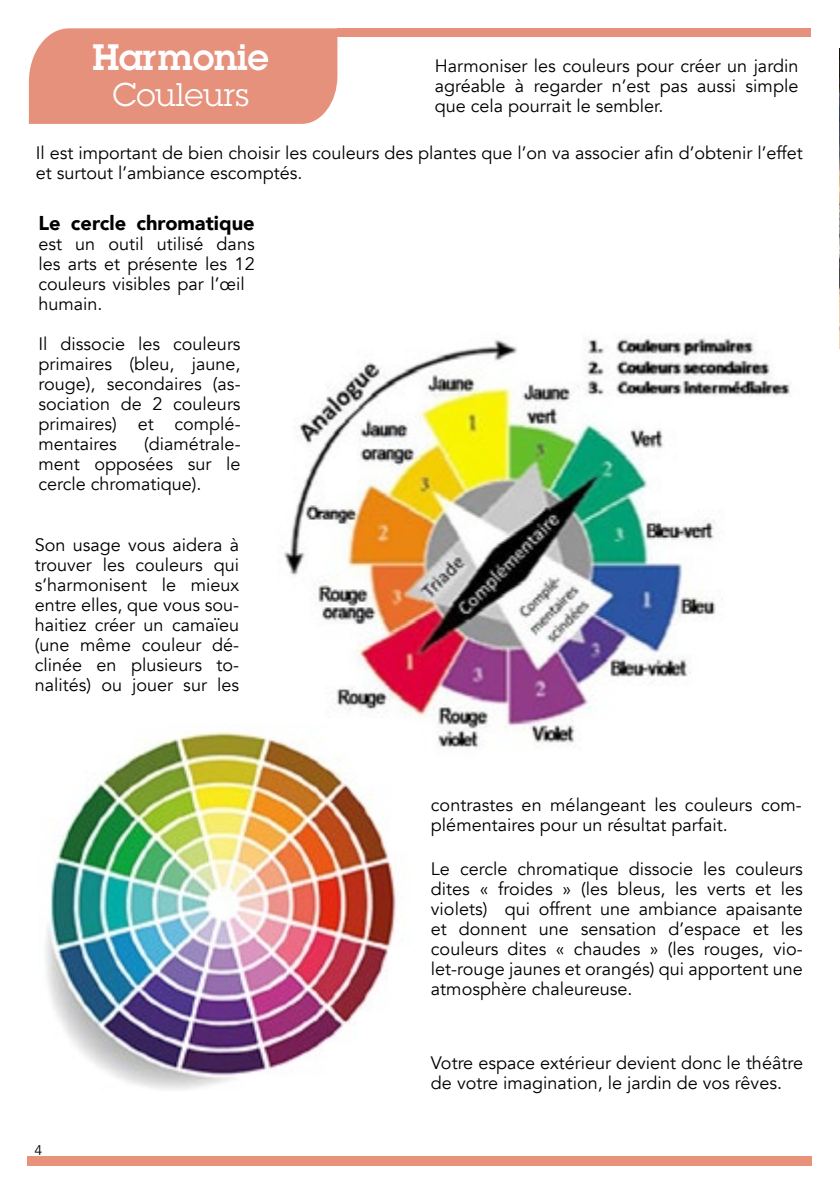
<style>
.page{position:relative;width:840px;height:1191px;background:#fff}
.page>*{position:absolute;margin:0;border:0;box-sizing:border-box;transform-origin:0 0}
.t1{font:600 36px "Lubalin Graph Std";color:#fffdfe}
.t2{font:32px "Lubalin Graph Std";color:#fdfefd}
.t3{font:900 20px "Avenir";color:#000}
.t4{font:18px/20px "Avenir";color:#000;text-align:justify}
.t5{font:14px "Avenir";color:#000}
</style>
<div class="page">
<img style="left:839px;top:48px;width:1px;height:300px">
<div style="left:29px;top:28px;width:308px;height:96px;background:#e5917c"></div>
<img style="left:284px;top:338px;width:506px;height:410px">
<div style="left:337px;top:28px;width:473px;height:9px;background:#e5917c"></div>
<div style="left:27px;top:1156px;width:783px;height:9px;background:#e8927c"></div>
<img style="left:45px;top:723px;width:365px;height:367px">
<p class="t1" style="left:92px;top:34px;width:178px">Harmonie</p>
<p class="t2" style="left:113px;top:74px;width:137px">Couleurs</p>
<p class="t4" style="left:434px;top:57px;width:365px">Harmoniser les couleurs pour créer un jardin agréable à regarder n’est pas aussi simple que cela pourrait le sembler.</p>
<p class="t4" style="left:36px;top:143px;width:768px">Il est important de bien choisir les couleurs des plantes que l’on va associer afin d’obtenir l’effet et surtout l’ambiance escomptés.</p>
<p class="t3" style="left:38px;top:206px;width:218px">Le cercle chromatique</p>
<p class="t4" style="left:38px;top:234px;width:218px;text-align:left">est un outil utilisé dans les arts et présente les 12 couleurs visibles par l’œil humain.</p>
<p class="t4" style="left:38px;top:334px;width:204px">Il dissocie les couleurs primaires (bleu, jaune, rouge), secondaires (as&shy;sociation de 2 couleurs primaires) et complé&shy;mentaires</p>
<p class="t4" style="left:38px;top:434px;width:204px;text-indent:106px">(diamétrale&shy;ment opposées sur le cercle chromatique).</p>
<p class="t4" style="left:35px;top:535px;width:206px">Son usage vous aidera à trouver les couleurs qui s’harmonisent le mieux entre elles, que vous sou&shy;haitiez créer un camaïeu (une même couleur dé&shy;clinée en plusieurs to&shy;nalités) ou jouer sur les</p>
<p class="t5" style="left:35px;top:1142px;width:9px">4</p>
<p class="t4" style="left:430px;top:795px;width:372px">contrastes en mélangeant les couleurs com&shy;plémentaires pour un résultat parfait.</p>
<p class="t4" style="left:430px;top:859px;width:373px">Le cercle chromatique dissocie les couleurs dites « froides » (les bleus, les verts et les violets) qui offrent une ambiance apaisante et donnent une sensation d’espace et les couleurs dites « chaudes » (les rouges, vio&shy;let-rouge jaunes et orangés) qui apportent une atmosphère chaleureuse.</p>
<p class="t4" style="left:430px;top:1052px;width:373px">Votre espace extérieur devient donc le théâtre de votre imagination, le jardin de vos rêves.</p>
</div>
